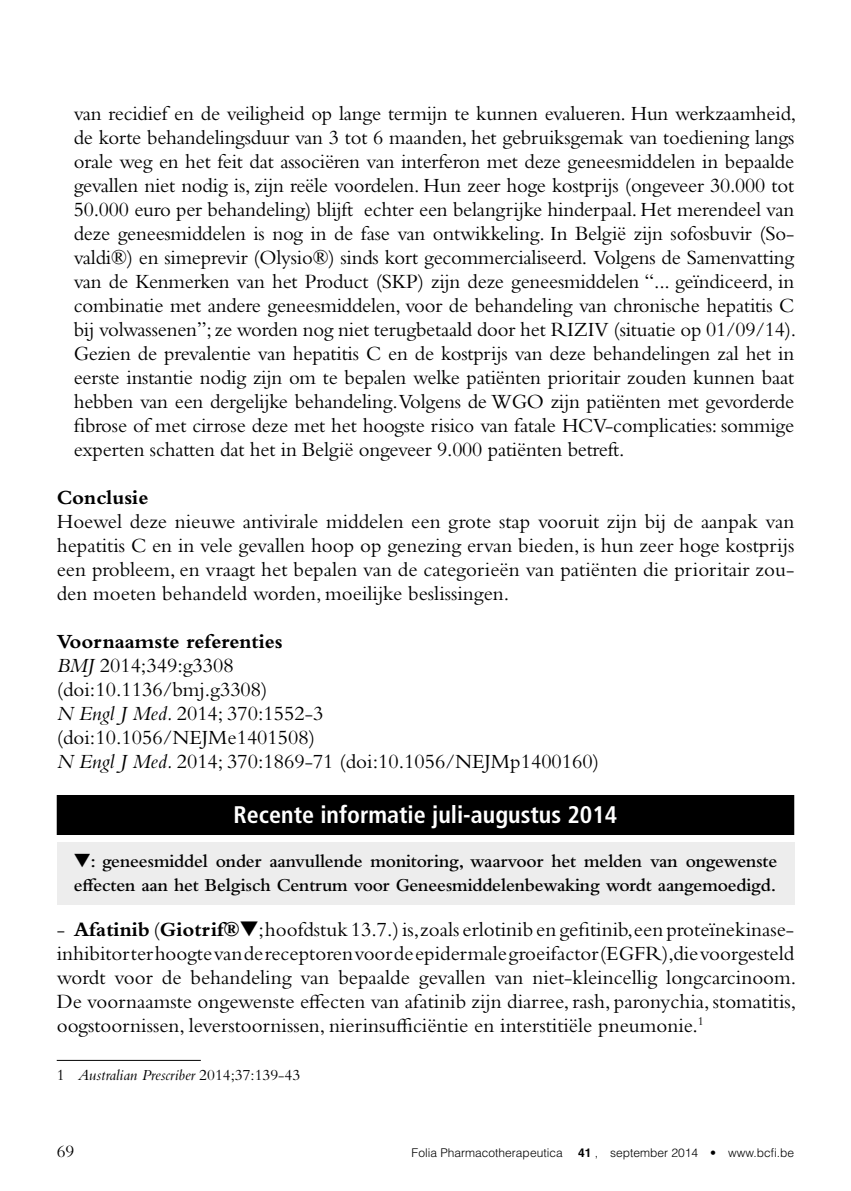
<style>
.page{position:relative;width:851px;height:1191px;background:#fff}
.page>*{position:absolute;margin:0;border:0;box-sizing:border-box;transform-origin:0 0}
.t1{font:700 condensed 24px "Frutiger LT Std";color:#fff}
.t2{font:21px/24px "Bembo Std";color:#000;text-align:justify}
.t3{font:700 21px "Bembo Std";color:#000}
.t4{font:600 19px/24px "Bembo Std";letter-spacing:-.01em;color:#000}
.t5{font:18px "Bembo Std";color:#000}
.t6{font:italic 16px "Bembo Std";color:#000}
.t7{font:300 12px "Helvetica LT Std";color:#000}
.s1{font-weight:700}
.s2{font-style:italic}
.s3{font-style:normal}
</style>
<div class="page">
<div style="left:57px;top:795px;width:737px;height:40px;background:#000"></div>
<div style="left:57px;top:842px;width:737px;height:63px;background:#ededed"></div>
<hr style="left:57px;top:1060px;width:144px;height:1px;background:#000">
<p class="t2" style="left:74px;top:101px;width:724px">van recidief en de veiligheid op lange termijn te kunnen evalueren. Hun werkzaamheid, de korte behandelingsduur van 3 tot 6 maanden, het gebruiksgemak van toediening langs orale weg en het feit dat associëren van interferon met deze geneesmiddelen in bepaalde gevallen niet nodig is, zijn reële voordelen. Hun zeer hoge kostprijs (ongeveer 30.000 tot 50.000 euro per behandeling) blijft echter een belangrijke hinderpaal. Het merendeel van deze geneesmiddelen is nog in de fase van ontwikkeling. In België zijn sofosbuvir (So&shy;valdi®) en simeprevir (Olysio®) sinds kort gecommercialiseerd. Volgens de Samenvatting van de Kenmerken van het Product (SKP) zijn deze geneesmiddelen “... geïndiceerd, in combinatie met andere geneesmiddelen, voor de behandeling van chronische hepatitis C bij volwassenen”; ze worden nog niet terugbetaald door het RIZIV (situatie op 01/09/14).<br>Gezien de prevalentie van hepatitis C en de kostprijs van deze behandelingen zal het in eerste instantie nodig zijn om te bepalen welke patiënten prioritair zouden kunnen baat hebben van een dergelijke behandeling.Volgens de WGO zijn patiënten met gevorderde fibrose of met cirrose deze met het hoogste risico van fatale HCV-complicaties: sommige experten schatten dat het in België ongeveer 9.000 patiënten betreft.</p>
<p class="t3" style="left:57px;top:486px;width:93px">Conclusie</p>
<p class="t2" style="left:57px;top:509px;width:739px">Hoewel deze nieuwe antivirale middelen een grote stap vooruit zijn bij de aanpak van hepatitis C en in vele gevallen hoop op genezing ervan bieden, is hun zeer hoge kostprijs een probleem, en vraagt het bepalen van de categorieën van patiënten die prioritair zou&shy;den moeten behandeld worden, moeilijke beslissingen.</p>
<p class="t2" style="left:57px;top:629px;width:544px;text-align:left"><span class="s1">Voornaamste referenties<br></span><span class="s2">BMJ</span> 2014;349:g3308<br>(doi:10.1136/bmj.g3308)<br><span class="s2">N Engl J Med.</span> 2014; 370:1552-3<br>(doi:10.1056/NEJMe1401508)<br><span class="s2">N Engl J Med.</span> 2014; 370:1869-71 (doi:10.1056/NEJMp1400160)</p>
<p class="t1" style="left:233px;top:800px;width:385px">Recente informatie juli-augustus 2014</p>
<p class="t4" style="left:74px;top:849px;width:705px">▼: geneesmiddel onder aanvullende monitoring, waarvoor het melden van ongewenste effecten aan het Belgisch Centrum voor Geneesmiddelenbewaking wordt aangemoedigd.</p>
<p class="t2" style="left:57px;top:917px;width:741px">- <span class="s1">Afatinib</span> (<span class="s1">Giotrif®</span>▼;hoofdstuk 13.7.) is,zoals erlotinib en gefitinib,een proteïnekinase&shy;inhibitor ter hoogte van de receptoren voor de epidermale groeifactor (EGFR),die voorgesteld wordt voor de behandeling van bepaalde gevallen van niet-kleincellig longcarcinoom.<br>De voornaamste ongewenste effecten van afatinib zijn diarree, rash, paronychia, stomatitis, oogstoornissen, leverstoornissen, nierinsufficiëntie en interstitiële pneumonie.<sup>1</sup></p>
<p class="t6" style="left:57px;top:1066px;width:245px"><span class="s3">1</span> Australian Prescriber <span class="s3">2014;37:139-43</span></p>
<p class="t5" style="left:57px;top:1140px;width:19px">69</p>
<p class="t7" style="left:411px;top:1145px;width:152px">Folia Pharmacotherapeutica</p>
<p class="t7" style="left:578px;top:1145px;width:218px"><span class="s1">41</span> , september 2014 • www.bcfi.be</p>
</div>
